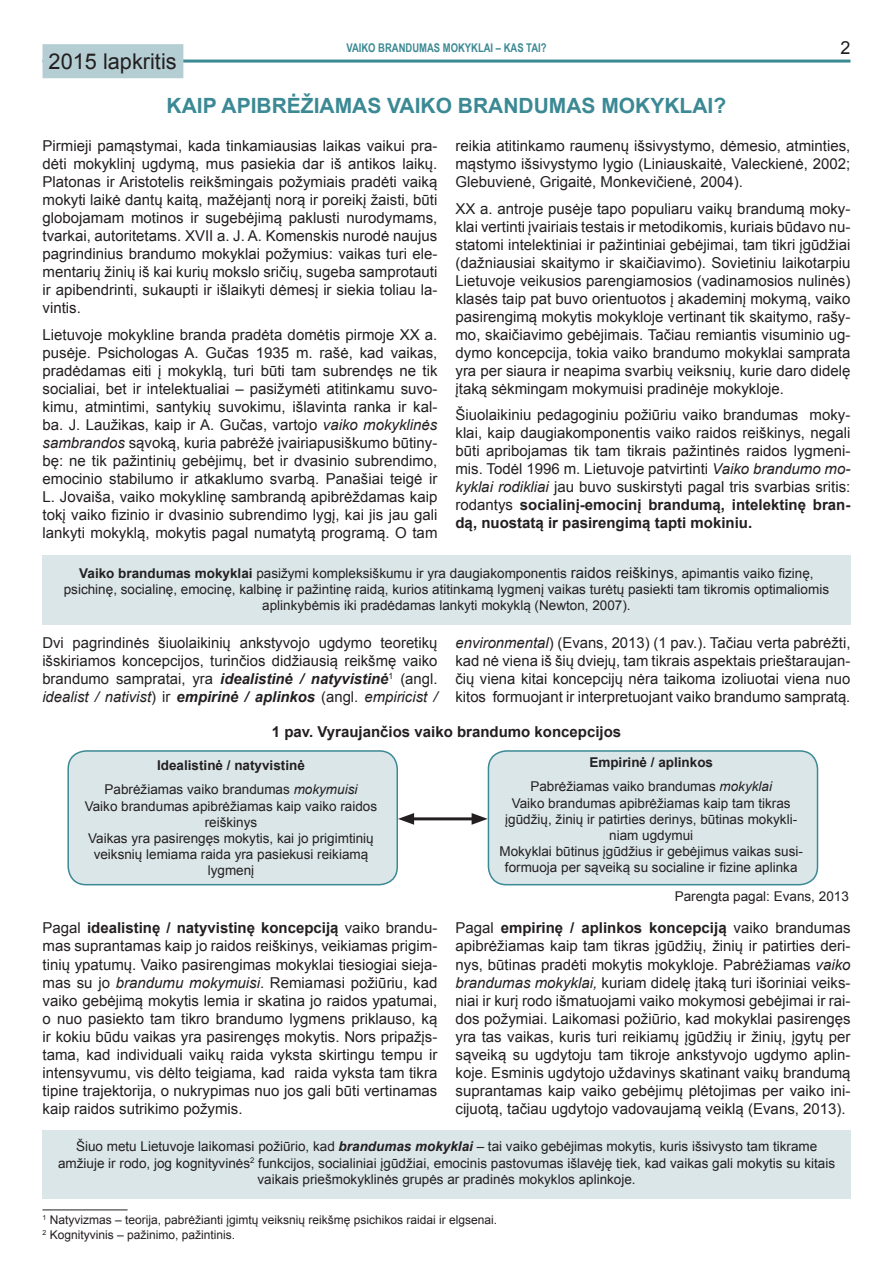
<style>
.page{position:relative;width:893px;height:1263px;background:#fff}
.page>*{position:absolute;margin:0;border:0;box-sizing:border-box;transform-origin:0 0}
.t1{font:21.75px "Arial";color:#231f20}
.ANTRASTĖ{font:700 21px "Arial";color:#3b8994}
.t2{font:18px "Arial";color:#231f20}
.A_BODY{font:15px/18px "Arial";color:#231f20;text-align:justify}
.t3{font:700 15px "Arial";color:#231f20}
.A_BODY-2{font:13.5px/16.2px "Arial";color:#231f20;text-align:center}
.A_BODY-3{font:700 13.5px "Arial";color:#231f20}
.A_Isnasa{font:12px "Arial";color:#231f20}
.t4{font:700 12px "Arial Narrow";color:#3b8994;scale:.96 1}
.s1{font-style:italic}
.s2{font-weight:700}
.s3{font-size:15px}
.s4{font-weight:700;font-style:italic}
</style>
<div class="page">
<hr style="left:43px;top:60px;width:807px;height:3px;background:#3b8994">
<div style="left:43px;top:44px;width:140px;height:34px;background:#b5ced3;border:2px solid #b5ced3"></div>
<hr style="left:43px;top:1210px;width:85px;height:1px;background:#231f20">
<div style="left:42px;top:555px;width:808px;height:69px;background:#dbe6e9"></div>
<div style="left:68px;top:751px;width:329px;height:134px;background:#dbe6e9;border-radius:18px"></div>
<div style="left:67px;top:750px;width:331px;height:135px;border:2px solid #3b8994;border-radius:18px"></div>
<div style="left:488px;top:751px;width:329px;height:134px;background:#dbe6e9;border-radius:18px"></div>
<div style="left:488px;top:750px;width:330px;height:135px;border:2px solid #3b8994;border-radius:18px"></div>
<hr style="left:408px;top:817px;width:69px;height:3px;background:#231f20">
<svg style="left:398px;top:813px;width:16px;height:12px"></svg>
<svg style="left:472px;top:813px;width:16px;height:12px"></svg>
<div style="left:43px;top:1130px;width:808px;height:69px;background:#dbe6e9"></div>
<p class="t4" style="left:346px;top:38px;width:210px">VAIKO BRANDUMAS MOKYKLAI – KAS TAI?</p>
<p class="t2" style="left:840px;top:36px;width:12px">2</p>
<h1 class="t1" style="left:49px;top:47px;width:130px">2015 lapkritis</h1>
<p class="ANTRASTĖ" style="left:167px;top:92px;width:561px">KAIP APIBRĖŽIAMAS VAIKO BRANDUMAS MOKYKLAI?</p>
<p class="A_BODY" style="left:455px;top:137px;width:396px">reikia atitinkamo raumenų išsivystymo, dėmesio, atminties, mąstymo išsivystymo lygio (Liniauskaitė, Valeckienė, 2002; Glebuvienė, Grigaitė, Monkevičienė, 2004).</p>
<p class="A_BODY" style="left:455px;top:199px;width:396px">XX a. antroje pusėje tapo populiaru vaikų brandumą moky&shy;klai vertinti įvairiais testais ir metodikomis, kuriais būdavo nu&shy;statomi intelektiniai ir pažintiniai gebėjimai, tam tikri įgūdžiai (dažniausiai skaitymo ir skaičiavimo). Sovietiniu laikotarpiu Lietuvoje veikusios parengiamosios (vadinamosios nulinės) klasės taip pat buvo orientuotos į akademinį mokymą, vaiko pasirengimą mokytis mokykloje vertinant tik skaitymo, rašy&shy;mo, skaičiavimo gebėjimais. Tačiau remiantis visuminio ug&shy;dymo koncepcija, tokia vaiko brandumo mokyklai samprata yra per siaura ir neapima svarbių veiksnių, kurie daro didelę įtaką sėkmingam mokymuisi pradinėje mokykloje.</p>
<p class="A_BODY" style="left:455px;top:406px;width:396px">Šiuolaikiniu pedagoginiu požiūriu vaiko brandumas moky&shy;klai, kaip daugiakomponentis vaiko raidos reiškinys, negali būti apribojamas tik tam tikrais pažintinės raidos lygmeni&shy;mis. Todėl 1996 m. Lietuvoje patvirtinti <span class="s1">Vaiko brandumo mo&shy;kyklai rodikliai</span> jau buvo suskirstyti pagal tris svarbias sritis: rodantys <span class="s2">socialinį-emocinį brandumą, intelektinę bran&shy;dą, nuostatą ir pasirengimą tapti mokiniu.</span></p>
<p class="A_BODY-2" style="left:64px;top:565px;width:767px"><span class="s2">Vaiko brandumas mokyklai</span> pasižymi kompleksiškumu ir yra daugiakomponentis <span class="s3">raidos reiškinys</span>, apimantis vaiko fizinę, psichinę, socialinę, emocinę, kalbinę ir pažintinę raidą, kurios atitinkamą lygmenį vaikas turėtų pasiekti tam tikromis optimaliomis aplinkybėmis iki pradėdamas lankyti mokyklą (Newton, 2007).</p>
<p class="A_BODY" style="left:42px;top:634px;width:397px">Dvi pagrindinės šiuolaikinių ankstyvojo ugdymo teoretikų išskiriamos koncepcijos, turinčios didžiausią reikšmę vaiko brandumo sampratai, yra <span class="s4">idealistinė / natyvistinė</span><sup>1</sup> (angl. <span class="s1">idealist / nativist</span>) ir <span class="s4">empirinė / aplinkos</span> (angl. <span class="s1">empiricist /</span></p>
<p class="A_BODY" style="left:455px;top:634px;width:396px"><span class="s1">environmental</span>) (Evans, 2013) (1 pav.). Tačiau verta pabrėžti, kad nė viena iš šių dviejų, tam tikrais aspektais prieštaraujan&shy;čių viena kitai koncepcijų nėra taikoma izoliuotai viena nuo kitos formuojant ir interpretuojant vaiko brandumo sampratą.</p>
<p class="t3" style="left:272px;top:722px;width:351px">1 pav. Vyraujančios vaiko brandumo koncepcijos</p>
<p class="A_BODY" style="left:43px;top:137px;width:396px">Pirmieji pamąstymai, kada tinkamiausias laikas vaikui pra&shy;dėti mokyklinį ugdymą, mus pasiekia dar iš antikos laikų.<br>Platonas ir Aristotelis reikšmingais požymiais pradėti vaiką mokyti laikė dantų kaitą, mažėjantį norą ir poreikį žaisti, būti globojamam motinos ir sugebėjimą paklusti nurodymams, tvarkai, autoritetams. XVII a. J. A. Komenskis nurodė naujus pagrindinius brandumo mokyklai požymius: vaikas turi ele&shy;mentarių žinių iš kai kurių mokslo sričių, sugeba samprotauti ir apibendrinti, sukaupti ir išlaikyti dėmesį ir siekia toliau la&shy;vintis.</p>
<p class="A_BODY" style="left:43px;top:325px;width:396px">Lietuvoje mokykline branda pradėta domėtis pirmoje XX a. pusėje. Psichologas A. Gučas 1935 m. rašė, kad vaikas, pradėdamas eiti į mokyklą, turi būti tam subrendęs ne tik socialiai, bet ir intelektualiai – pasižymėti atitinkamu suvo&shy;kimu, atmintimi, santykių suvokimu, išlavinta ranka ir kal&shy;ba. J. Laužikas, kaip ir A. Gučas, vartojo <span class="s1">vaiko mokyklinės sambrandos</span> sąvoką, kuria pabrėžė įvairiapusiškumo būtiny&shy;bę: ne tik pažintinių gebėjimų, bet ir dvasinio subrendimo, emocinio stabilumo ir atkaklumo svarbą. Panašiai teigė ir L. Jovaiša, vaiko mokyklinę sambrandą apibrėždamas kaip tokį vaiko fizinio ir dvasinio subrendimo lygį, kai jis jau gali lankyti mokyklą, mokytis pagal numatytą programą. O tam</p>
<p class="A_BODY-3" style="left:157px;top:756px;width:149px">Idealistinė / natyvistinė</p>
<p class="A_BODY-2" style="left:105px;top:782px;width:254px">Pabrėžiamas vaiko brandumas <span class="s1">mokymuisi</span></p>
<p class="A_BODY-2" style="left:85px;top:798px;width:294px">Vaiko brandumas apibrėžiamas kaip vaiko raidos reiškinys</p>
<p class="A_BODY-2" style="left:88px;top:830px;width:287px">Vaikas yra pasirengęs mokytis, kai jo prigimtinių veiksnių lemiama raida yra pasiekusi reikiamą lygmenį</p>
<p class="A_BODY-3" style="left:589px;top:753px;width:125px">Empirinė / aplinkos</p>
<p class="A_BODY-2" style="left:530px;top:779px;width:243px">Pabrėžiamas vaiko brandumas <span class="s1">mokyklai</span></p>
<p class="A_BODY-2" style="left:505px;top:795px;width:293px">Vaiko brandumas apibrėžiamas kaip tam tikras įgūdžių, žinių ir patirties derinys, būtinas mokykli&shy;niam ugdymui</p>
<p class="A_BODY-2" style="left:499px;top:843px;width:305px">Mokyklai būtinus įgūdžius ir gebėjimus vaikas susi&shy;formuoja per sąveiką su socialine ir fizine aplinka</p>
<p class="A_BODY-2" style="left:675px;top:888px;width:176px">Parengta pagal: Evans, 2013</p>
<p class="A_BODY" style="left:43px;top:919px;width:396px">Pagal <span class="s2">idealistinę / natyvistinę koncepciją</span> vaiko brandu&shy;mas suprantamas kaip jo raidos reiškinys, veikiamas prigim&shy;tinių ypatumų. Vaiko pasirengimas mokyklai tiesiogiai sieja&shy;mas su jo <span class="s1">brandumu mokymuisi</span>. Remiamasi požiūriu, kad vaiko gebėjimą mokytis lemia ir skatina jo raidos ypatumai, o nuo pasiekto tam tikro brandumo lygmens priklauso, ką ir kokiu būdu vaikas yra pasirengęs mokytis. Nors pripažįs&shy;tama, kad individuali vaikų raida vyksta skirtingu tempu ir intensyvumu, vis dėlto teigiama, kad raida vyksta tam tikra tipine trajektorija, o nukrypimas nuo jos gali būti vertinamas kaip raidos sutrikimo požymis.</p>
<p class="A_BODY" style="left:455px;top:919px;width:397px">Pagal <span class="s2">empirinę / aplinkos koncepciją</span> vaiko brandumas apibrėžiamas kaip tam tikras įgūdžių, žinių ir patirties deri&shy;nys, būtinas pradėti mokytis mokykloje. Pabrėžiamas <span class="s1">vaiko brandumas mokyklai,</span> kuriam didelę įtaką turi išoriniai veiks&shy;niai ir kurį rodo išmatuojami vaiko mokymosi gebėjimai ir rai&shy;dos požymiai. Laikomasi požiūrio, kad mokyklai pasirengęs yra tas vaikas, kuris turi reikiamų įgūdžių ir žinių, įgytų per sąveiką su ugdytoju tam tikroje ankstyvojo ugdymo aplin&shy;koje. Esminis ugdytojo uždavinys skatinant vaikų brandumą suprantamas kaip vaiko gebėjimų plėtojimas per vaiko ini&shy;cijuotą, tačiau ugdytojo vadovaujamą veiklą (Evans, 2013).</p>
<p class="A_BODY-2" style="left:58px;top:1139px;width:779px">Šiuo metu Lietuvoje laikomasi požiūrio, kad <span class="s4">brandumas mokyklai</span> – tai vaiko gebėjimas mokytis, kuris išsivysto tam tikrame amžiuje ir rodo, jog kognityvinės<sup>2</sup> funkcijos, socialiniai įgūdžiai, emocinis pastovumas išlavėję tiek, kad vaikas gali mokytis su kitais vaikais priešmokyklinės grupės ar pradinės mokyklos aplinkoje.</p>
<p class="A_Isnasa" style="left:43px;top:1212px;width:456px"><sup>1</sup> Natyvizmas – teorija, pabrėžianti įgimtų veiksnių reikšmę psichikos raidai ir elgsenai.</p>
<p class="A_Isnasa" style="left:43px;top:1227px;width:194px"><sup>2</sup> Kognityvinis – pažinimo, pažintinis.</p>
</div>
